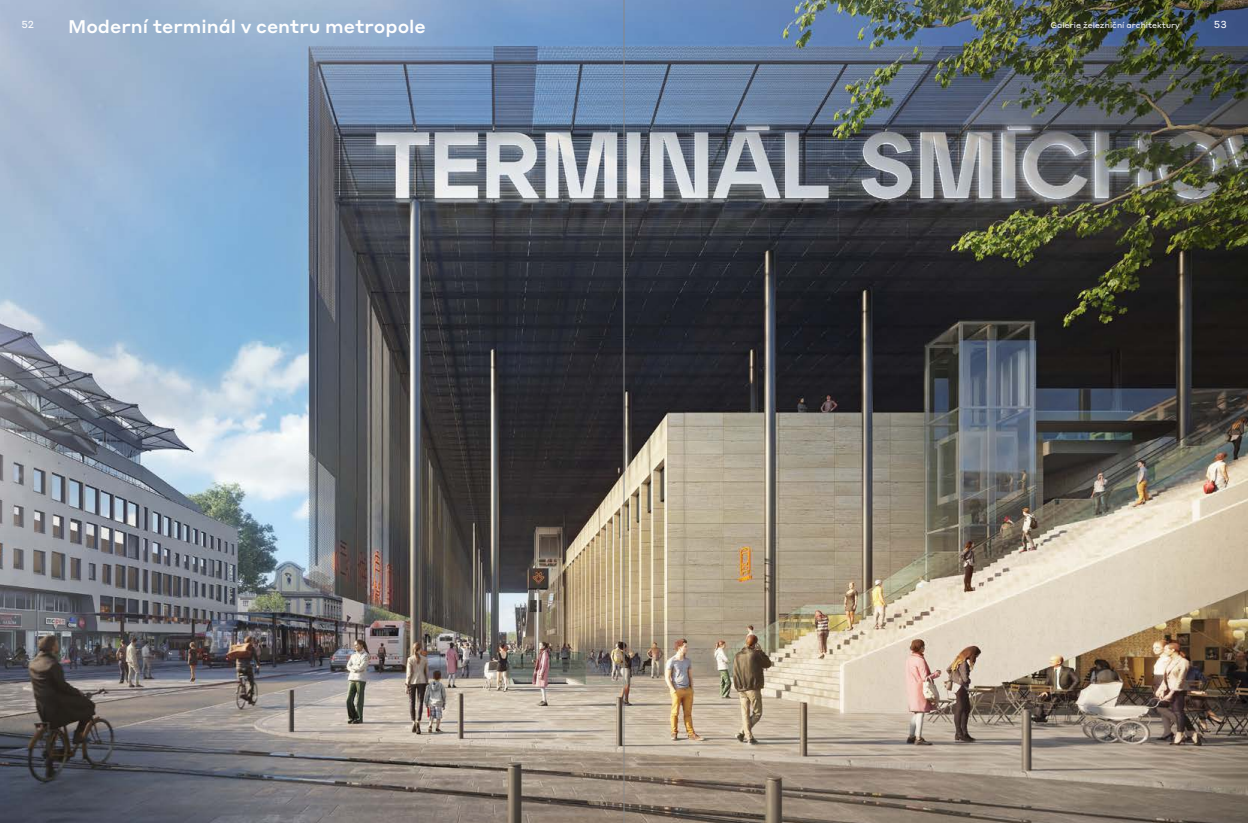
<style>
.page{position:relative;width:1248px;height:823px;background:#fff}
.page>*{position:absolute;margin:0;border:0;box-sizing:border-box;transform-origin:0 0}
.t1{font:500 18px "Styrene A";color:#fff}
.t2{font:10px "Styrene B";color:#fff}
.t3{font:8px "Styrene A";color:#fff}
</style>
<div class="page">
<img style="left:0;top:0;width:1247px;height:822px">
<hr style="left:623px;top:0;width:1px;height:822px;background:#878787">
<p class="t2" style="left:21px;top:16px;width:14px">52</p>
<p class="t1" style="left:68px;top:11px;width:359px">Moderní terminál v centru metropole</p>
<p class="t3" style="left:1050px;top:19px;width:131px">Galerie železniční architektury</p>
<p class="t2" style="left:1213px;top:16px;width:14px">53</p>
</div>
